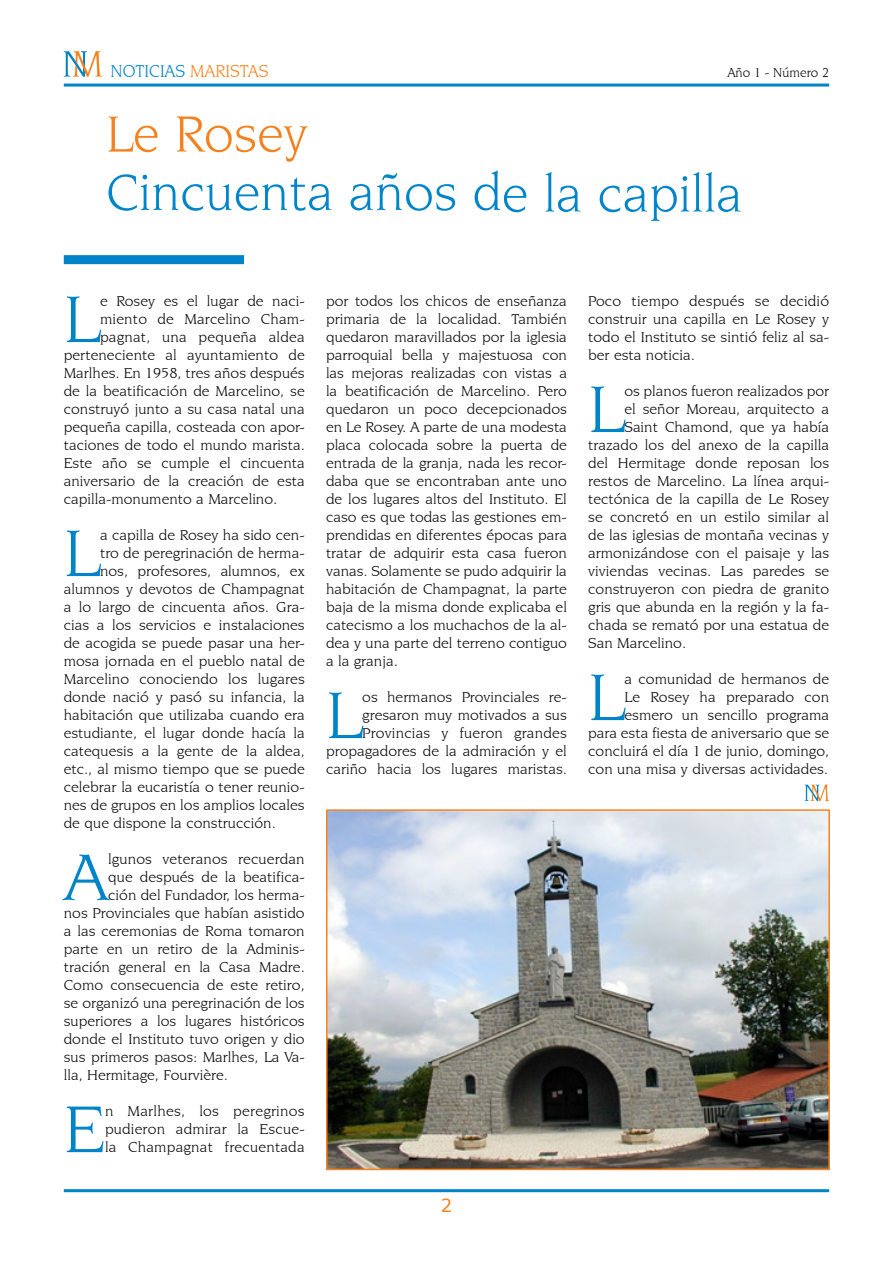
<style>
.page{position:relative;width:893px;height:1263px;background:#fff}
.page>*{position:absolute;margin:0;border:0;box-sizing:border-box;transform-origin:0 0}
.t1{font:70.05px "Novarese IT Cby BT";color:#0084c9;scale:1.05 1}
.t2{font:54px "Novarese IT Cby BT";color:#0085ca}
.t3{font:54px "Novarese IT Cby BT";color:#f5821f}
.t4{font:18px "Novarese IT Cby BT";color:#0084c9}
.t5{font:18px "Novarese IT Cby BT";color:#f5821f}
.t6{font:15px/18px "Novarese IT Cby BT";color:#000;text-align:justify;scale:1.05 1}
.t7{font:13.5px "Novarese IT Cby BT";color:#000}
</style>
<div class="page">
<hr style="left:64px;top:84px;width:765px;height:3px;background:#0084c9">
<hr style="left:64px;top:1189px;width:765px;height:3px;background:#0084c9">
<div style="left:64px;top:255px;width:180px;height:9px;background:#0084c9"></div>
<svg style="left:64px;top:51px;width:38px;height:26px"></svg>
<img style="left:329px;top:812px;width:498px;height:355px">
<div style="left:326px;top:809px;width:504px;height:361px;border:2px solid #f5821f"></div>
<svg style="left:805px;top:784px;width:24px;height:17px"></svg>
<p class="t4" style="left:111px;top:60px;width:22px">Noticias</p>
<p class="t5" style="left:190px;top:60px;width:25px">Maristas</p>
<p class="t7" style="left:727px;top:64px;width:103px">Año 1 - Número 2</p>
<h2 class="t3" style="left:106px;top:102px;width:203px">Le Rosey</h2>
<h2 class="t2" style="left:106px;top:160px;width:638px">Cincuenta años de la capilla</h2>
<h1 class="t1" style="left:64px;top:278px;width:36px">L</h1>
<p class="t6" style="left:100px;top:292px;width:196px">e Rosey es el lugar de naci-</p>
<p class="t6" style="left:100px;top:310px;width:196px">miento de Marcelino Cham-</p>
<p class="t6" style="left:100px;top:328px;width:196px">pagnat, una pequeña aldea</p>
<p class="t6" style="left:64px;top:346px;width:231px">perteneciente al ayuntamiento de</p>
<p class="t6" style="left:64px;top:364px;width:231px">Marlhes. En 1958, tres años después</p>
<p class="t6" style="left:64px;top:382px;width:231px">de la beatificación de Marcelino, se</p>
<p class="t6" style="left:64px;top:400px;width:231px">construyó junto a su casa natal una</p>
<p class="t6" style="left:64px;top:418px;width:231px">pequeña capilla, costeada con apor-</p>
<p class="t6" style="left:64px;top:436px;width:231px">taciones de todo el mundo marista.</p>
<p class="t6" style="left:64px;top:454px;width:231px">Este año se cumple el cincuenta</p>
<p class="t6" style="left:64px;top:472px;width:231px">aniversario de la creación de esta</p>
<p class="t6" style="left:64px;top:490px;width:205px">capilla-monumento a Marcelino.</p>
<h1 class="t1" style="left:64px;top:512px;width:36px">L</h1>
<p class="t6" style="left:100px;top:526px;width:196px">a capilla de Rosey ha sido cen-</p>
<p class="t6" style="left:100px;top:544px;width:196px">tro de peregrinación de herma-</p>
<p class="t6" style="left:100px;top:562px;width:196px">nos, profesores, alumnos, ex</p>
<p class="t6" style="left:64px;top:580px;width:231px">alumnos y devotos de Champagnat</p>
<p class="t6" style="left:64px;top:598px;width:231px">a lo largo de cincuenta años. Gra-</p>
<p class="t6" style="left:64px;top:616px;width:231px">cias a los servicios e instalaciones</p>
<p class="t6" style="left:64px;top:634px;width:231px">de acogida se puede pasar una her-</p>
<p class="t6" style="left:64px;top:652px;width:231px">mosa jornada en el pueblo natal de</p>
<p class="t6" style="left:64px;top:670px;width:231px">Marcelino conociendo los lugares</p>
<p class="t6" style="left:64px;top:688px;width:231px">donde nació y pasó su infancia, la</p>
<p class="t6" style="left:64px;top:706px;width:231px">habitación que utilizaba cuando era</p>
<p class="t6" style="left:64px;top:724px;width:231px">estudiante, el lugar donde hacía la</p>
<p class="t6" style="left:64px;top:742px;width:231px">catequesis a la gente de la aldea,</p>
<p class="t6" style="left:64px;top:760px;width:231px">etc., al mismo tiempo que se puede</p>
<p class="t6" style="left:64px;top:778px;width:231px">celebrar la eucaristía o tener reunio-</p>
<p class="t6" style="left:64px;top:796px;width:231px">nes de grupos en los amplios locales</p>
<p class="t6" style="left:64px;top:814px;width:203px">de que dispone la construcción.</p>
<h1 class="t1" style="left:64px;top:836px;width:44px">A</h1>
<p class="t6" style="left:108px;top:850px;width:189px">lgunos veteranos recuerdan</p>
<p class="t6" style="left:108px;top:868px;width:189px">que después de la beatifica-</p>
<p class="t6" style="left:108px;top:886px;width:189px">ción del Fundador, los herma-</p>
<p class="t6" style="left:64px;top:904px;width:231px">nos Provinciales que habían asistido</p>
<p class="t6" style="left:64px;top:922px;width:231px">a las ceremonias de Roma tomaron</p>
<p class="t6" style="left:64px;top:940px;width:231px">parte en un retiro de la Adminis-</p>
<p class="t6" style="left:64px;top:958px;width:231px">tración general en la Casa Madre.</p>
<p class="t6" style="left:64px;top:976px;width:231px">Como consecuencia de este retiro,</p>
<p class="t6" style="left:64px;top:994px;width:231px">se organizó una peregrinación de los</p>
<p class="t6" style="left:64px;top:1012px;width:231px">superiores a los lugares históricos</p>
<p class="t6" style="left:64px;top:1030px;width:231px">donde el Instituto tuvo origen y dio</p>
<p class="t6" style="left:64px;top:1048px;width:231px">sus primeros pasos: Marlhes, La Va-</p>
<p class="t6" style="left:64px;top:1066px;width:158px">lla, Hermitage, Fourvière.</p>
<h1 class="t1" style="left:64px;top:1088px;width:41px">E</h1>
<p class="t6" style="left:105px;top:1102px;width:192px">n Marlhes, los peregrinos pudieron admirar la Escue&shy;la Champagnat frecuentada</p>
<p class="t6" style="left:326px;top:292px;width:231px">por todos los chicos de enseñanza primaria de la localidad. También quedaron maravillados por la iglesia parroquial bella y majestuosa con las mejoras realizadas con vistas a la beatificación de Marcelino. Pero quedaron un poco decepcionados en Le Rosey. A parte de una modesta placa colocada sobre la puerta de entrada de la granja, nada les recor&shy;daba que se encontraban ante uno de los lugares altos del Instituto. El caso es que todas las gestiones em&shy;prendidas en diferentes épocas para tratar de adquirir esta casa fueron vanas. Solamente se pudo adquirir la habitación de Champagnat, la parte baja de la misma donde explicaba el catecismo a los muchachos de la al&shy;dea y una parte del terreno contiguo a la granja.</p>
<h1 class="t1" style="left:326px;top:674px;width:36px">L</h1>
<p class="t6" style="left:326px;top:688px;width:231px;text-align:right">os hermanos Provinciales re&shy;gresaron muy motivados a sus<br>Provincias y fueron grandes propagadores de la admiración y el cariño hacia los lugares maristas.</p>
<p class="t6" style="left:588px;top:292px;width:231px">Poco tiempo después se decidió construir una capilla en Le Rosey y todo el Instituto se sintió feliz al sa&shy;ber esta noticia.</p>
<h1 class="t1" style="left:588px;top:368px;width:36px">L</h1>
<p class="t6" style="left:624px;top:382px;width:196px">os planos fueron realizados por</p>
<p class="t6" style="left:624px;top:400px;width:196px">el señor Moreau, arquitecto a</p>
<p class="t6" style="left:624px;top:418px;width:196px">Saint Chamond, que ya había</p>
<p class="t6" style="left:588px;top:436px;width:231px">trazado los del anexo de la capilla</p>
<p class="t6" style="left:588px;top:454px;width:231px">del Hermitage donde reposan los</p>
<p class="t6" style="left:588px;top:472px;width:231px">restos de Marcelino. La línea arqui-</p>
<p class="t6" style="left:588px;top:490px;width:231px">tectónica de la capilla de Le Rosey</p>
<p class="t6" style="left:588px;top:508px;width:231px">se concretó en un estilo similar al</p>
<p class="t6" style="left:588px;top:526px;width:231px">de las iglesias de montaña vecinas y</p>
<p class="t6" style="left:588px;top:544px;width:231px">armonizándose con el paisaje y las</p>
<p class="t6" style="left:588px;top:562px;width:231px">viviendas vecinas. Las paredes se</p>
<p class="t6" style="left:588px;top:580px;width:231px">construyeron con piedra de granito</p>
<p class="t6" style="left:588px;top:598px;width:231px">gris que abunda en la región y la fa-</p>
<p class="t6" style="left:588px;top:616px;width:231px">chada se remató por una estatua de</p>
<p class="t6" style="left:588px;top:634px;width:95px">San Marcelino.</p>
<h1 class="t1" style="left:588px;top:656px;width:36px">L</h1>
<p class="t6" style="left:588px;top:670px;width:231px;text-align:right">a comunidad de hermanos de<br>Le Rosey ha preparado con esmero un sencillo programa<br>para esta fiesta de aniversario que se concluirá el día 1 de junio, domingo, con una misa y diversas actividades.</p>
</div>
